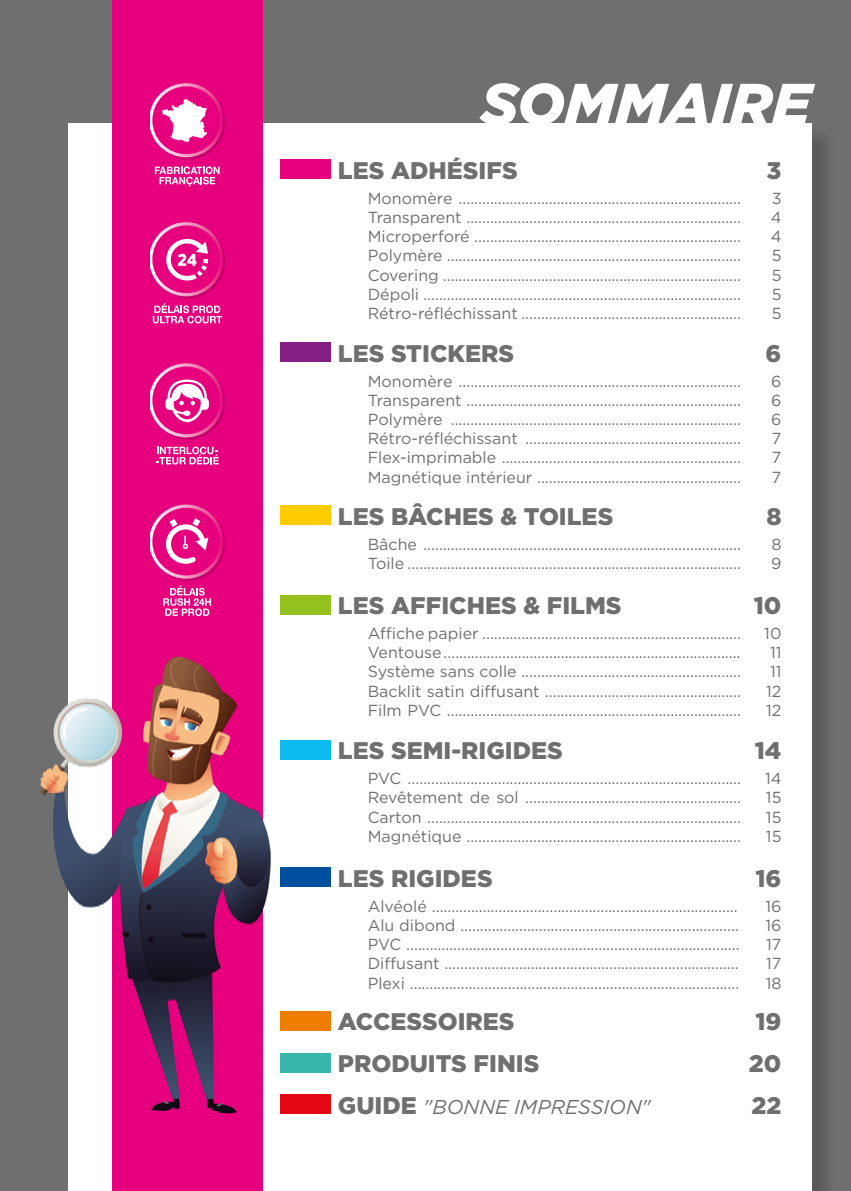
<style>
.page{position:relative;width:851px;height:1191px;background:#fff}
.page>*{position:absolute;margin:0;border:0;box-sizing:border-box;transform-origin:0 0}
.t1{font:italic 900 58.4px "Gotham";color:#fff}
.t2{font:900 24px "Gotham";color:#706f6f}
.t3{font:italic 20px "Gotham";color:#706f6f}
.t4{font:16px/19.2px "Gotham";color:#706f6f;text-align:justify}
.s1{font-weight:900;font-style:normal;font-size:24px}
</style>
<div class="page">
<div style="left:0;top:0;width:850px;height:1191px;background:#706f6f"></div>
<div style="left:70px;top:126px;width:766px;height:1065px;background:#000;opacity:.2"></div>
<div style="left:68px;top:123px;width:743px;height:1068px;background:#fff"></div>
<div style="left:280px;top:160px;width:51px;height:19px;background:#e6007d"></div>
<div style="left:280px;top:342px;width:51px;height:20px;background:#831f82"></div>
<div style="left:280px;top:505px;width:51px;height:20px;background:#fc0"></div>
<div style="left:280px;top:595px;width:51px;height:19px;background:#95c11f"></div>
<div style="left:280px;top:740px;width:51px;height:19px;background:#0bbbef"></div>
<div style="left:280px;top:867px;width:51px;height:20px;background:#004f9f"></div>
<div style="left:112px;top:0;width:150px;height:1191px;background:#e6007d"></div>
<img style="left:39px;top:642px;width:252px;height:481px">
<div style="left:280px;top:1011px;width:51px;height:19px;background:#ef7d00"></div>
<div style="left:280px;top:1053px;width:51px;height:19px;background:#38b6ab"></div>
<div style="left:280px;top:1094px;width:51px;height:19px;background:#e30613"></div>
<hr style="left:850px;top:120px;width:1px;height:48px;background:#ed6ea7">
<svg style="left:150px;top:83px;width:73px;height:74px"></svg>
<svg style="left:155px;top:166px;width:64px;height:20px"></svg>
<svg style="left:163px;top:585px;width:48px;height:31px"></svg>
<svg style="left:150px;top:504px;width:73px;height:75px"></svg>
<svg style="left:192px;top:518px;width:8px;height:8px"></svg>
<svg style="left:170px;top:519px;width:7px;height:8px"></svg>
<svg style="left:156px;top:446px;width:63px;height:18px"></svg>
<svg style="left:150px;top:363px;width:73px;height:74px"></svg>
<svg style="left:153px;top:303px;width:69px;height:20px"></svg>
<svg style="left:150px;top:222px;width:73px;height:74px"></svg>
<h1 class="t1" style="left:480px;top:64px;width:332px">SOMMAIRE</h1>
<h2 class="t2" style="left:338px;top:154px;width:181px">LES ADHÉSIFS</h2>
<p class="t4" style="left:367px;top:188px;width:375px">Monomère ........................................................................<br>Transparent ......................................................................<br>Microperforé ....................................................................<br>Polymère ...........................................................................<br>Covering ............................................................................<br>Dépoli .................................................................................<br>Rétro-réfléchissant ........................................................</p>
<h2 class="t2" style="left:338px;top:337px;width:177px">LES STICKERS</h2>
<p class="t4" style="left:367px;top:371px;width:375px">Monomère ........................................................................<br>Transparent ......................................................................<br>Polymère ..........................................................................<br>Rétro-réfléchissant .......................................................<br>Flex-imprimable .............................................................<br>Magnétique intérieur ....................................................</p>
<h2 class="t2" style="left:338px;top:500px;width:277px">LES BÂCHES &amp; TOILES</h2>
<p class="t4" style="left:367px;top:534px;width:375px">Bâche .................................................................................<br>Toile .....................................................................................</p>
<h2 class="t2" style="left:338px;top:589px;width:285px">LES AFFICHES &amp; FILMS</h2>
<p class="t4" style="left:367px;top:623px;width:375px">Affiche papier ..................................................................<br>Ventouse ............................................................................<br>Système sans colle ........................................................<br>Backlit satin diffusant ..................................................<br>Film PVC ...........................................................................</p>
<h2 class="t2" style="left:338px;top:734px;width:226px">LES SEMI-RIGIDES</h2>
<p class="t4" style="left:367px;top:768px;width:375px">PVC .....................................................................................<br>Revêtement de sol .......................................................<br>Carton ................................................................................<br>Magnétique ......................................................................</p>
<h2 class="t2" style="left:338px;top:862px;width:156px">LES RIGIDES</h2>
<p class="t4" style="left:367px;top:896px;width:373px">Alvéolé ..............................................................................<br>Alu dibond .......................................................................<br>PVC .....................................................................................<br>Diffusant ...........................................................................<br>Plexi ....................................................................................</p>
<h2 class="t2" style="left:766px;top:154px;width:16px">3</h2>
<p class="t4" style="left:770px;top:188px;width:12px">3<br>4<br>4<br>5<br>5<br>5<br>5</p>
<h2 class="t2" style="left:765px;top:337px;width:17px">6</h2>
<p class="t4" style="left:771px;top:371px;width:12px">6<br>6<br>6<br>7<br>7<br>7</p>
<h2 class="t2" style="left:766px;top:500px;width:17px">8</h2>
<p class="t4" style="left:771px;top:534px;width:12px">8<br>9</p>
<h2 class="t2" style="left:753px;top:589px;width:29px">10</h2>
<p class="t4" style="left:764px;top:623px;width:19px">10<br>11<br>11<br>12<br>12</p>
<h2 class="t2" style="left:754px;top:734px;width:28px">14</h2>
<p class="t4" style="left:764px;top:768px;width:18px">14<br>15<br>15<br>15</p>
<h2 class="t2" style="left:755px;top:862px;width:28px">16</h2>
<p class="t4" style="left:765px;top:896px;width:18px">16<br>16<br>17<br>17<br>18</p>
<h2 class="t2" style="left:338px;top:1005px;width:178px">ACCESSOIRES</h2>
<h2 class="t2" style="left:755px;top:1005px;width:28px">19</h2>
<h2 class="t2" style="left:338px;top:1047px;width:203px">PRODUITS FINIS</h2>
<h2 class="t2" style="left:748px;top:1047px;width:34px">20</h2>
<p class="t3" style="left:338px;top:1093px;width:314px"><span class="s1">GUIDE</span> "BONNE IMPRESSION"</p>
<h2 class="t2" style="left:751px;top:1088px;width:31px">22</h2>
</div>
